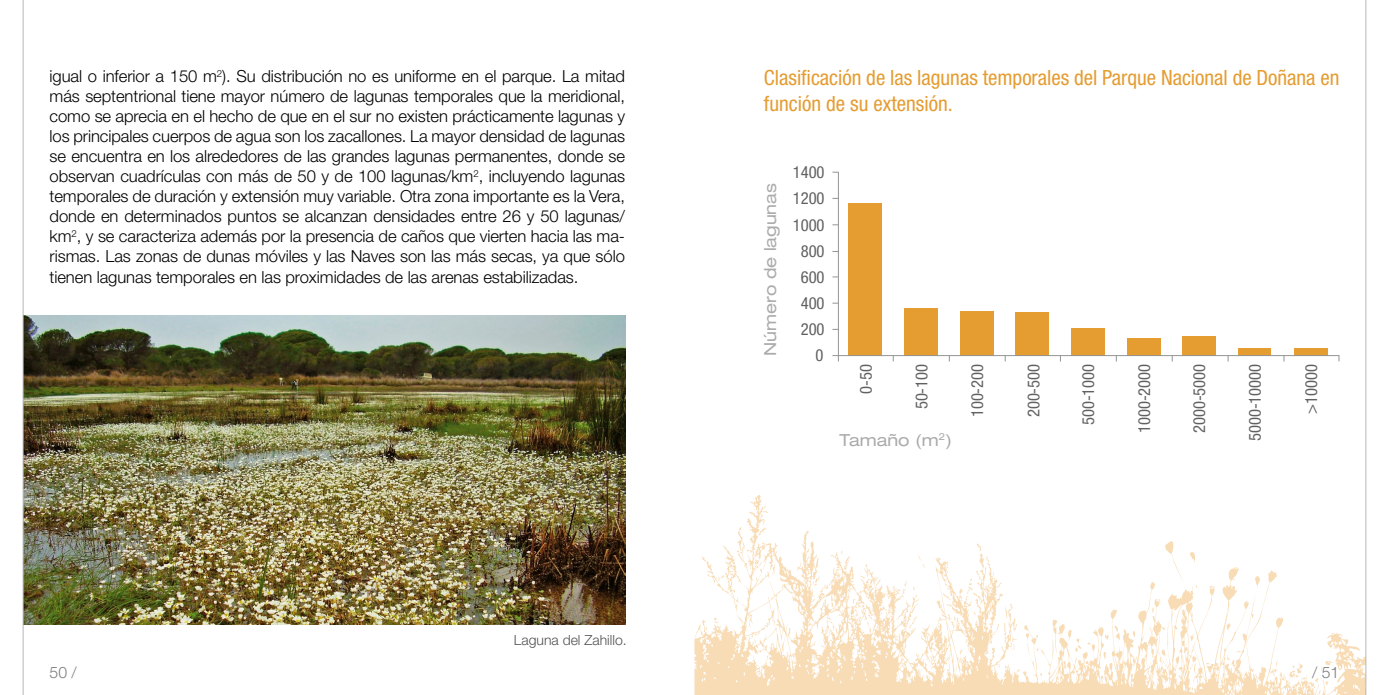
<style>
.page{position:relative;width:1389px;height:695px;background:#fff}
.page>*{position:absolute;margin:0;border:0;box-sizing:border-box;transform-origin:0 0}
.t1{font:condensed 21px/25.2px "Helvetica Neue LT Std";color:#e59c31}
.t2{font:300 16.62px/20.1px "Helvetica Neue LT Std";letter-spacing:-.005em;color:#000;text-align:justify}
.t3{font:condensed 16.62px/26.1px "Helvetica Neue LT Std";color:#616161;text-align:center}
.t4{font:expanded 16.62px "Helvetica Neue LT Std";color:#ababab}
.t5{font:300 15.75px "Helvetica Neue LT Std";color:#7c7c7c}
.t6{font:300 14px "Helvetica Neue LT Std";color:#535353}
</style>
<div class="page">
<img style="left:24px;top:315px;width:601px;height:309px">
<svg style="left:694px;top:495px;width:671px;height:199px"></svg>
<svg style="left:760px;top:511px;width:8px;height:13px"></svg>
<svg style="left:1190px;top:549px;width:5px;height:17px"></svg>
<svg style="left:918px;top:554px;width:7px;height:14px"></svg>
<svg style="left:717px;top:575px;width:8px;height:6px"></svg>
<svg style="left:892px;top:586px;width:3px;height:4px"></svg>
<svg style="left:903px;top:580px;width:4px;height:14px"></svg>
<svg style="left:732px;top:589px;width:3px;height:4px"></svg>
<svg style="left:836px;top:628px;width:2px;height:6px"></svg>
<svg style="left:1227px;top:623px;width:4px;height:7px"></svg>
<svg style="left:694px;top:619px;width:13px;height:19px"></svg>
<svg style="left:898px;top:608px;width:33px;height:40px"></svg>
<svg style="left:1190px;top:634px;width:4px;height:7px"></svg>
<svg style="left:1104px;top:625px;width:16px;height:15px"></svg>
<svg style="left:1162px;top:649px;width:4px;height:9px"></svg>
<svg style="left:943px;top:543px;width:75px;height:112px"></svg>
<svg style="left:1103px;top:652px;width:3px;height:7px"></svg>
<svg style="left:1227px;top:650px;width:14px;height:16px"></svg>
<svg style="left:1206px;top:662px;width:4px;height:3px"></svg>
<svg style="left:1190px;top:655px;width:7px;height:15px"></svg>
<svg style="left:1270px;top:660px;width:8px;height:15px"></svg>
<svg style="left:1100px;top:674px;width:3px;height:8px"></svg>
<svg style="left:1315px;top:677px;width:14px;height:17px"></svg>
<svg style="left:1191px;top:678px;width:4px;height:12px"></svg>
<svg style="left:737px;top:547px;width:12px;height:15px"></svg>
<svg style="left:840px;top:550px;width:40px;height:71px"></svg>
<svg style="left:1252px;top:575px;width:9px;height:11px"></svg>
<svg style="left:812px;top:575px;width:22px;height:36px"></svg>
<svg style="left:713px;top:617px;width:6px;height:6px"></svg>
<svg style="left:1133px;top:631px;width:3px;height:5px"></svg>
<svg style="left:1074px;top:638px;width:22px;height:17px"></svg>
<svg style="left:1289px;top:662px;width:18px;height:18px"></svg>
<div style="left:849px;top:203px;width:33px;height:152px;background:#e59c31"></div>
<div style="left:904px;top:308px;width:34px;height:47px;background:#e59c31"></div>
<div style="left:960px;top:311px;width:34px;height:44px;background:#e59c31"></div>
<div style="left:1016px;top:312px;width:33px;height:43px;background:#e59c31"></div>
<div style="left:1071px;top:328px;width:33px;height:27px;background:#e59c31"></div>
<div style="left:1127px;top:338px;width:33px;height:17px;background:#e59c31"></div>
<div style="left:1183px;top:336px;width:33px;height:19px;background:#e59c31"></div>
<div style="left:1238px;top:348px;width:33px;height:7px;background:#e59c31"></div>
<div style="left:1294px;top:348px;width:33px;height:7px;background:#e59c31"></div>
<hr style="left:838px;top:172px;width:1px;height:189px;background:#949494">
<hr style="left:832px;top:355px;width:507px;height:1px;background:#949494">
<hr style="left:1365px;top:0;width:1px;height:694px;background:#b7b7b7">
<hr style="left:23px;top:0;width:1px;height:694px;background:#b7b7b7">
<p class="t2" style="left:50px;top:66px;width:577px">igual o inferior a 150 m<sup>2</sup>). Su distribución no es uniforme en el parque. La mitad más septentrional tiene mayor número de lagunas temporales que la meridional, como se aprecia en el hecho de que en el sur no existen prácticamente lagunas y los principales cuerpos de agua son los zacallones. La mayor densidad de lagunas se encuentra en los alrededores de las grandes lagunas permanentes, donde se observan cuadrículas con más de 50 y de 100 lagunas/km<sup>2</sup>, incluyendo lagunas temporales de duración y extensión muy variable. Otra zona importante es la Vera, donde en determinados puntos se alcanzan densidades entre 26 y 50 lagunas/ km<sup>2</sup>, y se caracteriza además por la presencia de caños que vierten hacia las ma&shy;rismas. Las zonas de dunas móviles y las Naves son las más secas, ya que sólo tienen lagunas temporales en las proximidades de las arenas estabilizadas.</p>
<p class="t6" style="left:514px;top:631px;width:114px">Laguna del Zahillo.</p>
<p class="t1" style="left:764px;top:65px;width:577px">Clasificación de las lagunas temporales del Parque Nacional de Doñana en función de su extensión.</p>
<p class="t4" style="left:760px;top:356px;width:174px;rotate:-90deg">Número de lagunas</p>
<p class="t3" style="left:793px;top:159px;width:33px">1400<br>1200<br>1000<br>800<br>600<br>400</p>
<p class="t3" style="left:801px;top:316px;width:25px">200</p>
<p class="t3" style="left:815px;top:341px;width:9px">0</p>
<p class="t3" style="left:853px;top:393px;width:31px;rotate:-90deg">0-50</p>
<p class="t3" style="left:908px;top:409px;width:47px;rotate:-90deg">50-100</p>
<p class="t3" style="left:964px;top:417px;width:55px;rotate:-90deg">100-200</p>
<p class="t3" style="left:1020px;top:417px;width:55px;rotate:-90deg">200-500</p>
<p class="t3" style="left:1075px;top:425px;width:63px;rotate:-90deg">500-1000</p>
<p class="t3" style="left:1131px;top:433px;width:71px;rotate:-90deg">1000-2000</p>
<p class="t3" style="left:1186px;top:433px;width:71px;rotate:-90deg">2000-5000</p>
<p class="t3" style="left:1242px;top:441px;width:79px;rotate:-90deg">5000-10000</p>
<p class="t3" style="left:1298px;top:413px;width:51px;rotate:-90deg">&gt;10000</p>
<p class="t4" style="left:839px;top:429px;width:114px">Tamaño (m<sup>2</sup>)</p>
<p class="t5" style="left:50px;top:662px;width:29px">50 /</p>
<p class="t5" style="left:1312px;top:662px;width:29px">/ 51</p>
</div>
